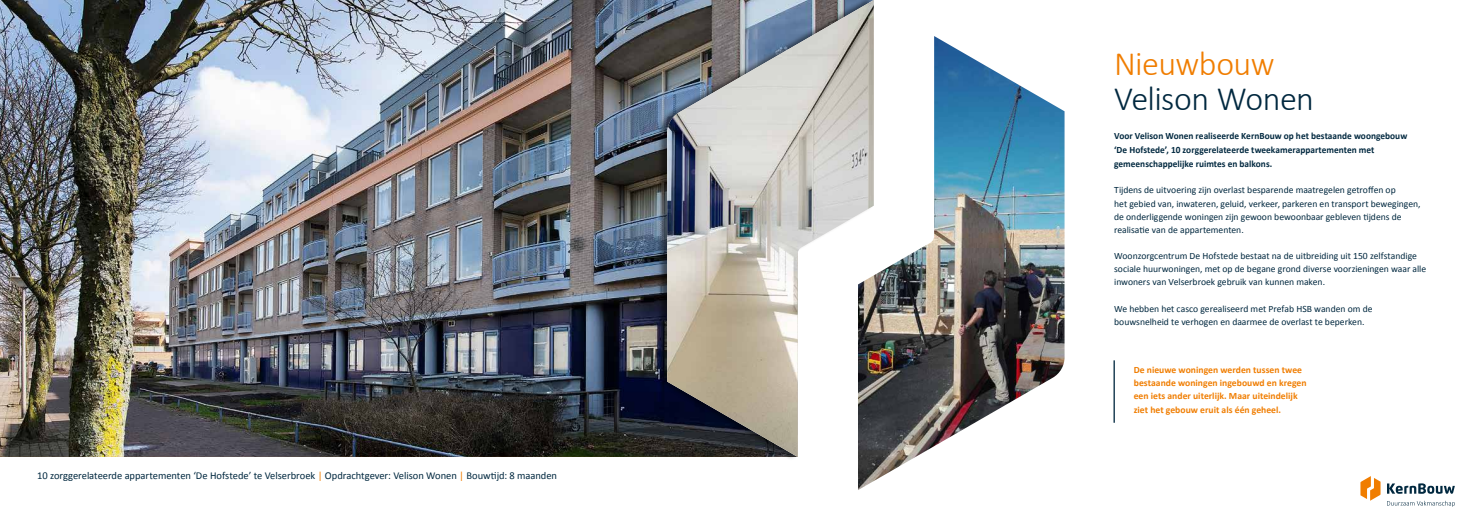
<style>
.page{position:relative;width:1474px;height:521px;background:#fff}
.page>*{position:absolute;margin:0;border:0;box-sizing:border-box;transform-origin:0 0}
.t1{font:300 34.12px "Calibri";letter-spacing:-.02em;color:#00283f}
.t2{font:300 34.12px "Calibri";letter-spacing:-.015em;color:#f07d00}
.t3{font:10.5px "Calibri";letter-spacing:-.005em;color:#00283f}
.t4{font:9.62px/13.1px "Calibri";letter-spacing:-.005em;color:#00283f}
.t5{font:700 9.62px/14px "Calibri";color:#00283f}
.t6{font:700 9.62px/13.1px "Calibri";color:#f07d00}
.s1{color:#f07d00}
</style>
<div class="page">
<img style="left:858px;top:36px;width:206px;height:454px">
<img style="left:0;top:0;width:657px;height:457px">
<div style="left:657px;top:0;width:216px;height:461px;background:#000;opacity:.5"></div>
<img style="left:667px;top:0;width:206px;height:457px">
<hr style="left:1113px;top:360px;width:1px;height:63px;background:#00283f">
<svg style="left:1387px;top:501px;width:67px;height:6px"></svg>
<svg style="left:1387px;top:483px;width:67px;height:11px"></svg>
<svg style="left:1360px;top:476px;width:20px;height:25px"></svg>
<p class="t3" style="left:37px;top:469px;width:521px">10 zorggerelateerde appartementen ‘De Hofstede’ te Velserbroek <span class="s1">|</span> Opdrachtgever: Velison Wonen <span class="s1">|</span> Bouwtijd: 8 maanden</p>
<h1 class="t2" style="left:1114px;top:52px;width:162px">Nieuwbouw</h1>
<h1 class="t1" style="left:1114px;top:87px;width:201px">Velison Wonen</h1>
<p class="t5" style="left:1114px;top:129px;width:294px">Voor Velison Wonen realiseerde KernBouw op het bestaande woongebouw ‘De Hofstede’, 10 zorggerelateerde tweekamerappartementen met gemeenschappelijke ruimtes en balkons.</p>
<p class="t4" style="left:1114px;top:184px;width:308px">Tijdens de uitvoering zijn overlast besparende maatregelen getroffen op<br>het gebied van, inwateren, geluid, verkeer, parkeren en transport bewegingen, de onderliggende woningen zijn gewoon bewoonbaar gebleven tijdens de realisatie van de appartementen.</p>
<p class="t4" style="left:1114px;top:249px;width:314px">Woonzorgcentrum De Hofstede bestaat na de uitbreiding uit 150 zelfstandige sociale huurwoningen, met op de begane grond diverse voorzieningen waar alle inwoners van Velserbroek gebruik van kunnen maken.</p>
<p class="t4" style="left:1114px;top:302px;width:260px">We hebben het casco gerealiseerd met Prefab HSB wanden om de bouwsnelheid te verhogen en daarmee de overlast te beperken.</p>
<p class="t6" style="left:1133px;top:364px;width:174px">De nieuwe woningen werden tussen twee bestaande woningen ingebouwd en kregen een iets ander uiterlijk. Maar uiteindelijk ziet het gebouw eruit als één geheel.</p>
</div>
